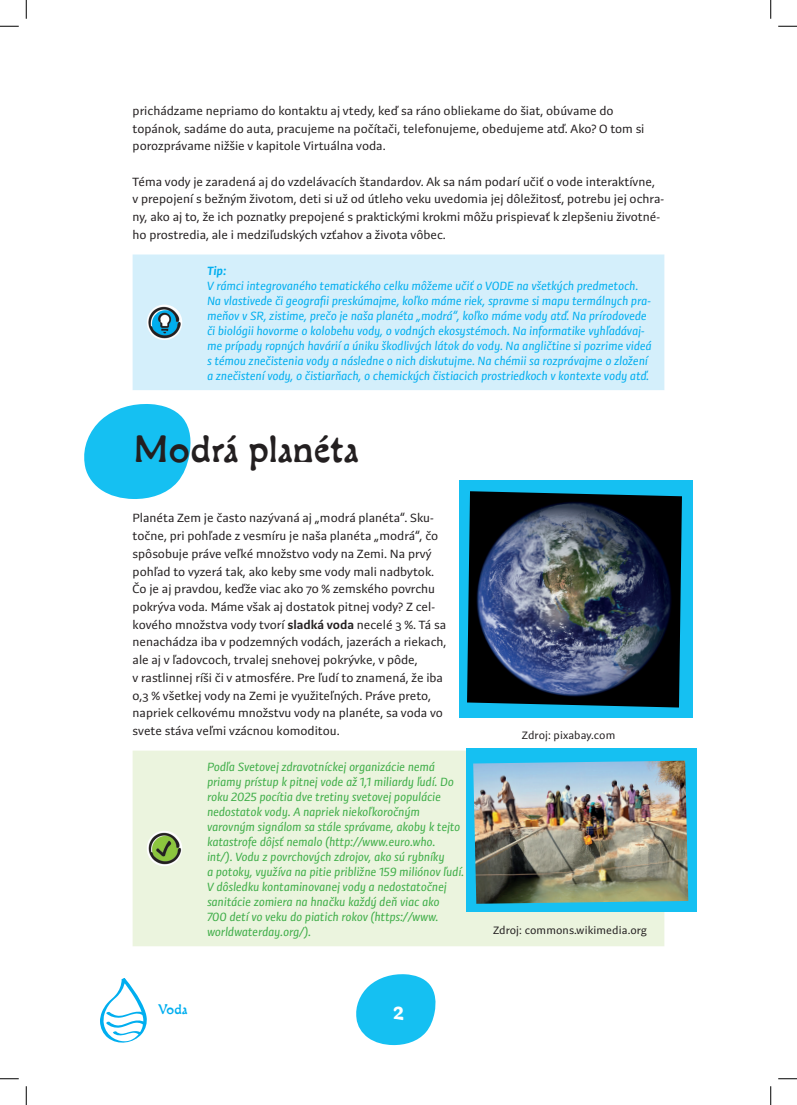
<style>
.page{position:relative;width:797px;height:1105px;background:#fff}
.page>*{position:absolute;margin:0;border:0;box-sizing:border-box;transform-origin:0 0}
.t1{font:37.5px "Cobra";color:#231f20}
.t2{font:26.25px "Cobra";color:#fff}
.t3{font:13.75px "Cobra";color:#00aeef}
.t4{font:12.5px/17.8px "Preto Sans OT Std";color:#231f20}
.t5{font:italic 12.5px/15px "Preto Sans OT Std";color:#00aeef}
.t6{font:italic 12.5px/15px "Preto Sans OT Std";color:#40ae49}
.t7{font:italic 700 12.5px "Preto Sans OT Std";color:#00aeef}
.t8{font:11.25px "Preto Sans OT Std";letter-spacing:.01em;color:#231f20}
.s1{font-weight:700}
</style>
<div class="page">
<svg style="left:356px;top:974px;width:80px;height:71px"></svg>
<svg style="left:100px;top:978px;width:47px;height:65px"></svg>
<div style="left:459px;top:480px;width:233px;height:237px;background:#15c0f2"></div>
<svg style="left:84px;top:404px;width:107px;height:95px"></svg>
<div style="left:133px;top:254px;width:531px;height:136px;background:#d4effb"></div>
<img style="left:147px;top:305px;width:35px;height:35px;border-radius:18px">
<div style="left:133px;top:751px;width:531px;height:195px;background:#ebf4de"></div>
<img style="left:147px;top:831px;width:35px;height:35px;border-radius:18px">
<img style="left:467px;top:491px;width:215px;height:216px">
<div style="left:467px;top:748px;width:230px;height:164px;background:#15c0f2"></div>
<img style="left:473px;top:761px;width:215px;height:143px">
<svg style="left:0;top:25px;width:19px;height:2px"></svg>
<svg style="left:778px;top:25px;width:19px;height:2px"></svg>
<svg style="left:0;top:1078px;width:19px;height:1px"></svg>
<svg style="left:778px;top:1078px;width:19px;height:1px"></svg>
<svg style="left:25px;top:0;width:2px;height:19px"></svg>
<svg style="left:25px;top:1086px;width:2px;height:19px"></svg>
<svg style="left:770px;top:0;width:1px;height:19px"></svg>
<svg style="left:770px;top:1086px;width:1px;height:19px"></svg>
<p class="t4" style="left:133px;top:102px;width:513px">prichádzame nepriamo do kontaktu aj vtedy, keď sa ráno obliekame do šiat, obúvame do topánok, sadáme do auta, pracujeme na počítači, telefonujeme, obedujeme atď. Ako? O tom si porozprávame nižšie v kapitole Virtuálna voda.</p>
<p class="t4" style="left:133px;top:173px;width:533px">Téma vody je zaradená aj do vzdelávacích štandardov. Ak sa nám podarí učiť o vode interaktívne,<br>v prepojení s bežným životom, deti si už od útleho veku uvedomia jej dôležitosť, potrebu jej ochra&shy;ny, ako aj to, že ich poznatky prepojené s praktickými krokmi môžu prispievať k zlepšeniu životné&shy;ho prostredia, ale i medziľudských vzťahov a života vôbec.</p>
<p class="t7" style="left:207px;top:262px;width:21px">Tip:</p>
<p class="t5" style="left:207px;top:278px;width:446px">V rámci integrovaného tematického celku môžeme učiť o VODE na všetkých predmetoch.<br>Na vlastivede či geografii preskúmajme, koľko máme riek, spravme si mapu termálnych pra&shy;meňov v SR, zistime, prečo je naša planéta „modrá“, koľko máme vody atď. Na prírodovede či biológii hovorme o kolobehu vody, o vodných ekosystémoch. Na informatike vyhľadávaj&shy;me prípady ropných havárií a úniku škodlivých látok do vody. Na angličtine si pozrime videá s témou znečistenia vody a následne o nich diskutujme. Na chémii sa rozprávajme o zložení a znečistení vody, o čistiarňach, o chemických čistiacich prostriedkoch v kontexte vody atď.</p>
<h1 class="t1" style="left:133px;top:427px;width:227px">Modrá planéta</h1>
<p class="t4" style="left:133px;top:509px;width:315px">Planéta Zem je často nazývaná aj „modrá planéta“. Sku&shy;točne, pri pohľade z vesmíru je naša planéta „modrá“, čo spôsobuje práve veľké množstvo vody na Zemi. Na prvý pohľad to vyzerá tak, ako keby sme vody mali nadbytok.<br>Čo je aj pravdou, keďže viac ako 70 % zemského povrchu pokrýva voda. Máme však aj dostatok pitnej vody? Z cel&shy;kového množstva vody tvorí <span class="s1">sladká voda</span> necelé 3 %. Tá sa nenachádza iba v podzemných vodách, jazerách a riekach, ale aj v ľadovcoch, trvalej snehovej pokrývke, v pôde,<br>v rastlinnej ríši či v atmosfére. Pre ľudí to znamená, že iba 0,3 % všetkej vody na Zemi je využiteľných. Práve preto, napriek celkovému množstvu vody na planéte, sa voda vo svete stáva veľmi vzácnou komoditou.</p>
<p class="t6" style="left:207px;top:759px;width:258px">Podľa Svetovej zdravotníckej organizácie nemá priamy prístup k pitnej vode až 1,1 miliardy ľudí. Do roku 2025 pocítia dve tretiny svetovej populácie nedostatok vody. A napriek niekoľkoročným varovným signálom sa stále správame, akoby k tejto katastrofe dôjsť nemalo (http://www.euro.who.<br>int/). Vodu z povrchových zdrojov, ako sú rybníky<br>a potoky, využíva na pitie približne 159 miliónov ľudí.<br>V dôsledku kontaminovanej vody a nedostatočnej sanitácie zomiera na hnačku každý deň viac ako<br>700 detí vo veku do piatich rokov (https://www. worldwaterday.org/).</p>
<p class="t3" style="left:158px;top:1002px;width:31px">Voda</p>
<h2 class="t2" style="left:392px;top:995px;width:13px">2</h2>
<p class="t8" style="left:522px;top:729px;width:95px">Zdroj: pixabay.com</p>
<p class="t8" style="left:493px;top:923px;width:155px">Zdroj: commons.wikimedia.org</p>
</div>
